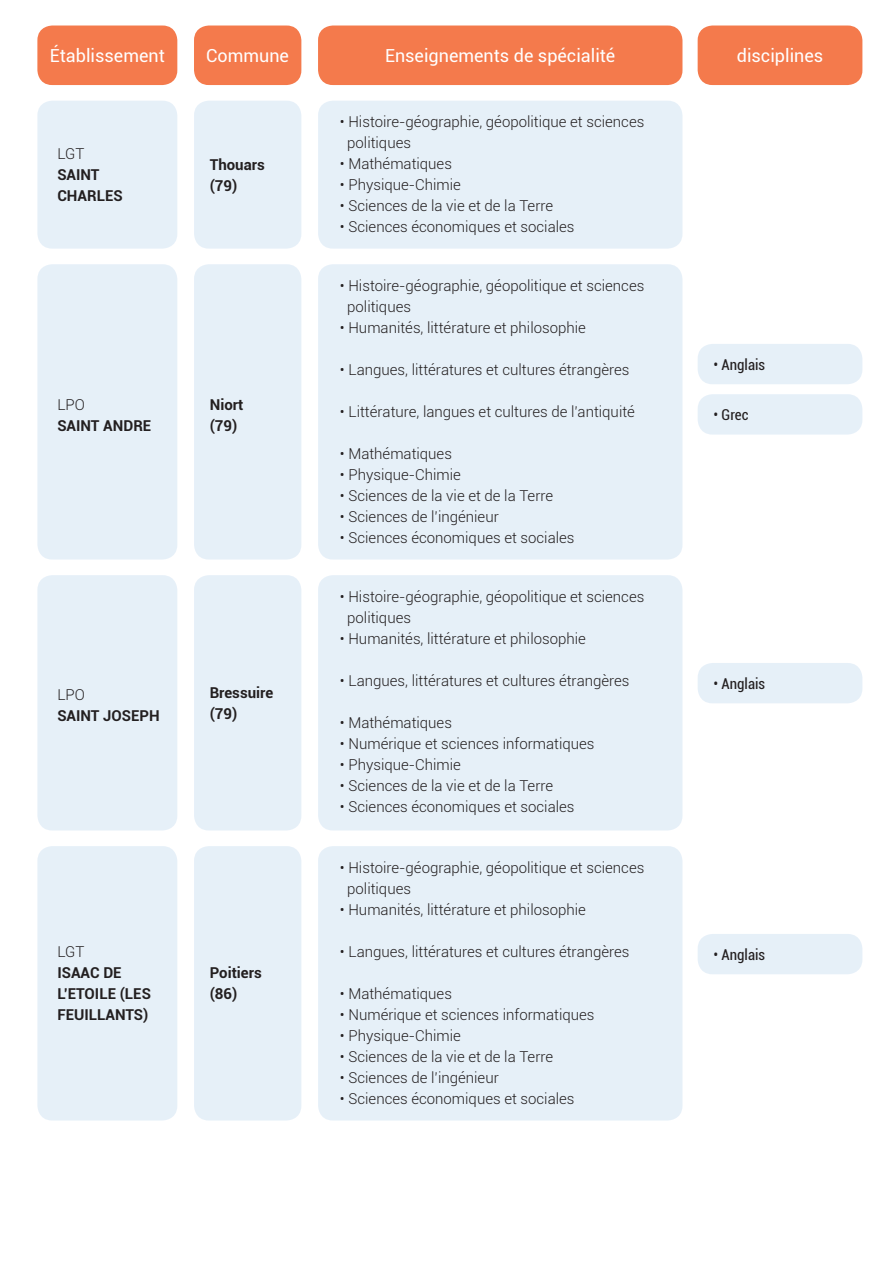
<style>
.page{position:relative;width:893px;height:1263px;background:#fff}
.page>*{position:absolute;margin:0;border:0;box-sizing:border-box;transform-origin:0 0}
.t1{font:18px "Roboto";color:#fff}
.t2{font:300 15px/21px "Roboto";color:#231f20}
.t3{font:700 15px/21px "Roboto";color:#231f20}
.t4{font:condensed 15px "Roboto";color:#231f20}
</style>
<div class="page">
<div style="left:37px;top:575px;width:140px;height:255px;background:#e6f0f8;border-radius:15px"></div>
<div style="left:37px;top:846px;width:140px;height:274px;background:#e6f0f8;border-radius:15px"></div>
<div style="left:37px;top:101px;width:140px;height:148px;background:#e6f0f8;border-radius:15px"></div>
<div style="left:37px;top:264px;width:140px;height:295px;background:#e6f0f8;border-radius:15px"></div>
<div style="left:194px;top:575px;width:107px;height:255px;background:#e6f0f8;border-radius:15px"></div>
<div style="left:194px;top:846px;width:107px;height:274px;background:#e6f0f8;border-radius:15px"></div>
<div style="left:194px;top:101px;width:107px;height:148px;background:#e6f0f8;border-radius:15px"></div>
<div style="left:194px;top:264px;width:107px;height:295px;background:#e6f0f8;border-radius:15px"></div>
<div style="left:318px;top:575px;width:364px;height:255px;background:#e6f0f8;border-radius:15px"></div>
<div style="left:318px;top:846px;width:364px;height:274px;background:#e6f0f8;border-radius:15px"></div>
<div style="left:318px;top:101px;width:364px;height:148px;background:#e6f0f8;border-radius:15px"></div>
<div style="left:318px;top:264px;width:364px;height:295px;background:#e6f0f8;border-radius:15px"></div>
<div style="left:698px;top:663px;width:164px;height:40px;background:#e6f0f8;border-radius:15px"></div>
<div style="left:698px;top:934px;width:164px;height:40px;background:#e6f0f8;border-radius:15px"></div>
<div style="left:698px;top:344px;width:164px;height:40px;background:#e6f0f8;border-radius:15px"></div>
<div style="left:698px;top:394px;width:164px;height:41px;background:#e6f0f8;border-radius:15px"></div>
<div style="left:318px;top:26px;width:364px;height:59px;background:#f47a4c;border-radius:15px"></div>
<div style="left:194px;top:26px;width:107px;height:59px;background:#f47a4c;border-radius:15px"></div>
<div style="left:37px;top:26px;width:140px;height:59px;background:#f47a4c;border-radius:15px"></div>
<div style="left:698px;top:26px;width:164px;height:59px;background:#f47a4c;border-radius:15px"></div>
<p class="t1" style="left:50px;top:43px;width:116px">Établissement</p>
<p class="t1" style="left:206px;top:43px;width:84px">Commune</p>
<p class="t1" style="left:385px;top:43px;width:232px">Enseignements de spécialité</p>
<p class="t1" style="left:737px;top:43px;width:88px">disciplines</p>
<p class="t2" style="left:57px;top:143px;width:29px">LGT</p>
<p class="t3" style="left:57px;top:164px;width:67px">SAINT<br>CHARLES</p>
<p class="t3" style="left:210px;top:153px;width:57px">Thouars (79)</p>
<p class="t2" style="left:57px;top:393px;width:29px">LPO</p>
<p class="t3" style="left:57px;top:414px;width:95px">SAINT ANDRE</p>
<p class="t3" style="left:210px;top:393px;width:35px">Niort (79)</p>
<p class="t2" style="left:57px;top:684px;width:29px">LPO</p>
<p class="t3" style="left:57px;top:705px;width:104px">SAINT JOSEPH</p>
<p class="t3" style="left:210px;top:681px;width:65px">Bressuire (79)</p>
<p class="t2" style="left:57px;top:940px;width:29px">LGT</p>
<p class="t3" style="left:57px;top:961px;width:95px">ISAAC DE<br>L’ETOILE (LES<br>FEUILLANTS)</p>
<p class="t3" style="left:210px;top:962px;width:54px">Poitiers (86)</p>
<p class="t2" style="left:347px;top:111px;width:299px;text-indent:-7px">• Histoire-géographie, géopolitique et sciences politiques</p>
<p class="t2" style="left:340px;top:153px;width:114px">• Mathématiques</p>
<p class="t2" style="left:340px;top:174px;width:123px">• Physique-Chimie</p>
<p class="t2" style="left:340px;top:195px;width:215px">• Sciences de la vie et de la Terre</p>
<p class="t2" style="left:340px;top:216px;width:236px">• Sciences économiques et sociales</p>
<p class="t2" style="left:347px;top:274px;width:299px;text-indent:-7px">• Histoire-géographie, géopolitique et sciences politiques</p>
<p class="t2" style="left:340px;top:316px;width:248px">• Humanités, littérature et philosophie</p>
<p class="t2" style="left:340px;top:358px;width:291px">• Langues, littératures et cultures étrangères</p>
<p class="t2" style="left:340px;top:400px;width:296px">• Littérature, langues et cultures de l’antiquité</p>
<p class="t2" style="left:340px;top:442px;width:114px">• Mathématiques</p>
<p class="t2" style="left:340px;top:463px;width:123px">• Physique-Chimie</p>
<p class="t2" style="left:340px;top:484px;width:215px">• Sciences de la vie et de la Terre</p>
<p class="t2" style="left:340px;top:505px;width:160px">• Sciences de l’ingénieur</p>
<p class="t2" style="left:340px;top:526px;width:236px">• Sciences économiques et sociales</p>
<p class="t2" style="left:347px;top:585px;width:299px;text-indent:-7px">• Histoire-géographie, géopolitique et sciences politiques</p>
<p class="t2" style="left:340px;top:627px;width:248px">• Humanités, littérature et philosophie</p>
<p class="t2" style="left:340px;top:669px;width:291px">• Langues, littératures et cultures étrangères</p>
<p class="t2" style="left:340px;top:711px;width:114px">• Mathématiques</p>
<p class="t2" style="left:340px;top:732px;width:256px">• Numérique et sciences informatiques</p>
<p class="t2" style="left:340px;top:753px;width:123px">• Physique-Chimie</p>
<p class="t2" style="left:340px;top:774px;width:215px">• Sciences de la vie et de la Terre</p>
<p class="t2" style="left:340px;top:795px;width:236px">• Sciences économiques et sociales</p>
<p class="t2" style="left:347px;top:856px;width:299px;text-indent:-7px">• Histoire-géographie, géopolitique et sciences politiques</p>
<p class="t2" style="left:340px;top:898px;width:248px">• Humanités, littérature et philosophie</p>
<p class="t2" style="left:340px;top:940px;width:291px">• Langues, littératures et cultures étrangères</p>
<p class="t2" style="left:340px;top:982px;width:114px">• Mathématiques</p>
<p class="t2" style="left:340px;top:1003px;width:256px">• Numérique et sciences informatiques</p>
<p class="t2" style="left:340px;top:1024px;width:123px">• Physique-Chimie</p>
<p class="t2" style="left:340px;top:1045px;width:215px">• Sciences de la vie et de la Terre</p>
<p class="t2" style="left:340px;top:1066px;width:160px">• Sciences de l’ingénieur</p>
<p class="t2" style="left:340px;top:1087px;width:236px">• Sciences économiques et sociales</p>
<p class="t4" style="left:713px;top:354px;width:53px">• Anglais</p>
<p class="t4" style="left:713px;top:404px;width:36px">• Grec</p>
<p class="t4" style="left:713px;top:673px;width:53px">• Anglais</p>
<p class="t4" style="left:713px;top:944px;width:53px">• Anglais</p>
</div>
